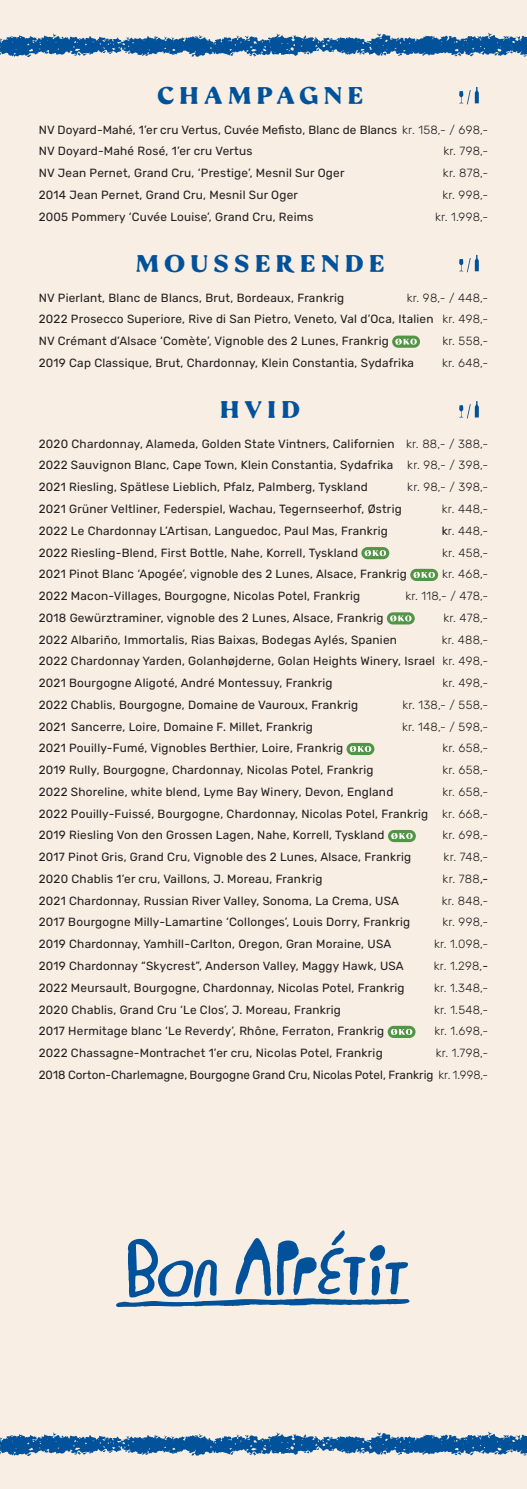
<style>
.page{position:relative;width:527px;height:1489px;background:#fff}
.page>*{position:absolute;margin:0;border:0;box-sizing:border-box;transform-origin:0 0}
.t1{font:700 24.25px "BN Cringe Serif";letter-spacing:.25em;color:#01529a;scale:1.1 1}
.t2{font:11.88px "Rubik";letter-spacing:.02em;color:#231f20}
.t3{font:300 11.88px "Rubik";letter-spacing:.02em;color:#231f20}
.s1{font-weight:300}
.s2{font-weight:400}
</style>
<div class="page">
<div style="left:0;top:0;width:526px;height:1488px;background:#f8eee3"></div>
<svg style="left:459px;top:87px;width:19px;height:17px"></svg>
<svg style="left:459px;top:255px;width:19px;height:17px"></svg>
<div style="left:392px;top:335px;width:27px;height:13px;background:#519545;border-radius:6px"></div>
<svg style="left:395px;top:338px;width:21px;height:7px"></svg>
<svg style="left:459px;top:401px;width:19px;height:17px"></svg>
<div style="left:361px;top:547px;width:28px;height:12px;background:#519545;border-radius:6px"></div>
<svg style="left:364px;top:550px;width:22px;height:6px"></svg>
<div style="left:410px;top:569px;width:27px;height:12px;background:#519545;border-radius:6px"></div>
<svg style="left:413px;top:571px;width:21px;height:7px"></svg>
<svg style="left:386px;top:612px;width:28px;height:12px"></svg>
<svg style="left:389px;top:615px;width:22px;height:6px"></svg>
<div style="left:346px;top:743px;width:28px;height:12px;background:#519545;border-radius:6px"></div>
<svg style="left:349px;top:746px;width:22px;height:6px"></svg>
<div style="left:387px;top:830px;width:28px;height:12px;background:#519545;border-radius:6px"></div>
<svg style="left:391px;top:833px;width:21px;height:6px"></svg>
<svg style="left:387px;top:1025px;width:28px;height:12px"></svg>
<svg style="left:390px;top:1028px;width:22px;height:6px"></svg>
<svg style="left:0;top:1431px;width:526px;height:24px"></svg>
<svg style="left:0;top:33px;width:526px;height:24px"></svg>
<svg style="left:116px;top:1230px;width:294px;height:77px"></svg>
<p class="t1" style="left:157px;top:83px;width:188px">CHAMPAGNE</p>
<p class="t2" style="left:39px;top:123px;width:450px">NV Doyard-Mahé, 1’er cru Vertus, Cuvée Mefisto, Blanc de Blancs <span class="s1">kr. 158,- / 698,-</span></p>
<p class="t2" style="left:39px;top:144px;width:215px">NV Doyard-Mahé Rosé, 1’er cru Vertus</p>
<p class="t3" style="left:443px;top:145px;width:46px">kr. 798,-</p>
<p class="t2" style="left:39px;top:166px;width:307px">NV Jean Pernet, Grand Cru, ‘Prestige’, Mesnil Sur Oger</p>
<p class="t3" style="left:442px;top:166px;width:47px">kr. 878,-</p>
<p class="t2" style="left:39px;top:188px;width:260px">2014 Jean Pernet, Grand Cru, Mesnil Sur Oger</p>
<p class="t3" style="left:442px;top:188px;width:47px">kr. 998,-</p>
<p class="t2" style="left:39px;top:210px;width:276px">2005 Pommery ‘Cuvée Louise’, Grand Cru, Reims</p>
<p class="t3" style="left:434px;top:210px;width:55px">kr. 1.998,-</p>
<p class="t1" style="left:136px;top:251px;width:226px">MOUSSERENDE</p>
<p class="t2" style="left:39px;top:291px;width:307px">NV Pierlant, Blanc de Blancs, Brut, Bordeaux, Frankrig</p>
<p class="t3" style="left:406px;top:291px;width:83px">kr. 98,- / 448,-</p>
<p class="t2" style="left:39px;top:312px;width:450px">2022 Prosecco Superiore, Rive di San Pietro, Veneto, Val d’Oca, Italien <span class="s1">kr. 498,-</span></p>
<p class="t2" style="left:39px;top:334px;width:351px">NV Crémant d’Alsace ‘Comète’, Vignoble des 2 Lunes, Frankrig</p>
<p class="t3" style="left:442px;top:334px;width:47px">kr. 558,-</p>
<p class="t2" style="left:39px;top:356px;width:376px">2019 Cap Classique, Brut, Chardonnay, Klein Constantia, Sydafrika</p>
<p class="t3" style="left:441px;top:356px;width:48px">kr. 648,-</p>
<p class="t1" style="left:220px;top:397px;width:73px">HVID</p>
<p class="t2" style="left:39px;top:437px;width:450px">2020 Chardonnay, Alameda, Golden State Vintners, Californien <span class="s1">kr. 88,- / 388,-</span></p>
<p class="t2" style="left:39px;top:458px;width:450px">2022 Sauvignon Blanc, Cape Town, Klein Constantia, Sydafrika <span class="s1">kr. 98,- / 398,-</span></p>
<p class="t2" style="left:39px;top:480px;width:330px">2021 Riesling, Spätlese Lieblich, Pfalz, Palmberg, Tyskland</p>
<p class="t3" style="left:407px;top:480px;width:82px">kr. 98,- / 398,-</p>
<p class="t2" style="left:39px;top:502px;width:364px">2021 Grüner Veltliner, Federspiel, Wachau, Tegernseerhof, Østrig</p>
<p class="t3" style="left:441px;top:502px;width:48px">kr. 448,-</p>
<p class="t2" style="left:39px;top:524px;width:350px">2022 Le Chardonnay L’Artisan, Languedoc, Paul Mas, Frankrig</p>
<p class="t3" style="left:441px;top:524px;width:48px"><span class="s2">k</span>r. 448,-</p>
<p class="t2" style="left:39px;top:545px;width:320px">2022 Riesling-Blend, First Bottle, Nahe, Korrell, Tyskland</p>
<p class="t3" style="left:442px;top:545px;width:47px">kr. 458,-</p>
<p class="t2" style="left:39px;top:567px;width:369px">2021 Pinot Blanc ‘Apogée’, vignoble des 2 Lunes, Alsace, Frankrig</p>
<p class="t3" style="left:441px;top:567px;width:48px">kr. 468,-</p>
<p class="t2" style="left:39px;top:589px;width:323px">2022 Macon-Villages, Bourgogne, Nicolas Potel, Frankrig</p>
<p class="t3" style="left:405px;top:589px;width:84px">kr. 118,- / 478,-</p>
<p class="t2" style="left:39px;top:611px;width:346px">2018 Gewürztraminer, vignoble des 2 Lunes, Alsace, Frankrig</p>
<p class="t3" style="left:443px;top:611px;width:46px">kr. 478,-</p>
<p class="t2" style="left:39px;top:632px;width:359px">2022 Albariño, Immortalis, Rias Baixas, Bodegas Aylés, Spanien</p>
<p class="t3" style="left:441px;top:632px;width:48px">kr. 488,-</p>
<p class="t2" style="left:39px;top:654px;width:450px">2022 Chardonnay Yarden, Golanhøjderne, Golan Heights Winery, Israel <span class="s1">kr. 498,-</span></p>
<p class="t2" style="left:39px;top:676px;width:295px">2021 Bourgogne Aligoté, André Montessuy, Frankrig</p>
<p class="t3" style="left:442px;top:676px;width:47px">kr. 498,-</p>
<p class="t2" style="left:39px;top:698px;width:320px">2022 Chablis, Bourgogne, Domaine de Vauroux, Frankrig</p>
<p class="t3" style="left:402px;top:698px;width:87px">kr. 138,- / 558,-</p>
<p class="t2" style="left:39px;top:719px;width:275px">2021 Sancerre, Loire, Domaine F. Millet, Frankrig</p>
<p class="t3" style="left:402px;top:719px;width:88px">kr. 148,- / 598,-</p>
<p class="t2" style="left:39px;top:741px;width:306px">2021 Pouilly-Fumé, Vignobles Berthier, Loire, Frankrig</p>
<p class="t3" style="left:442px;top:741px;width:47px">kr. 658,-</p>
<p class="t2" style="left:39px;top:763px;width:336px">2019 Rully, Bourgogne, Chardonnay, Nicolas Potel, Frankrig</p>
<p class="t3" style="left:442px;top:763px;width:47px">kr. 658,-</p>
<p class="t2" style="left:39px;top:785px;width:356px">2022 Shoreline, white blend, Lyme Bay Winery, Devon, England</p>
<p class="t3" style="left:442px;top:785px;width:47px">kr. 658,-</p>
<p class="t2" style="left:39px;top:806px;width:450px">2022 Pouilly-Fuissé, Bourgogne, Chardonnay, Nicolas Potel, Frankrig <span class="s1">kr. 668,-</span></p>
<p class="t2" style="left:39px;top:828px;width:347px">2019 Riesling Von den Grossen Lagen, Nahe, Korrell, Tyskland</p>
<p class="t3" style="left:442px;top:828px;width:47px">kr. 698,-</p>
<p class="t2" style="left:39px;top:850px;width:373px">2017 Pinot Gris, Grand Cru, Vignoble des 2 Lunes, Alsace, Frankrig</p>
<p class="t3" style="left:443px;top:850px;width:46px">kr. 748,-</p>
<p class="t2" style="left:39px;top:872px;width:285px">2020 Chablis 1’er cru, Vaillons, J. Moreau, Frankrig</p>
<p class="t3" style="left:442px;top:872px;width:47px">kr. 788<span class="s2">,-</span></p>
<p class="t2" style="left:39px;top:893px;width:361px">2021 Chardonnay, Russian River Valley, Sonoma, La Crema, USA</p>
<p class="t3" style="left:441px;top:893px;width:48px">kr. 848,-</p>
<p class="t2" style="left:39px;top:915px;width:372px">2017 Bourgogne Milly-Lamartine ‘Collonges’, Louis Dorry, Frankrig</p>
<p class="t3" style="left:442px;top:915px;width:47px">kr. 998,-</p>
<p class="t2" style="left:39px;top:937px;width:354px">2019 Chardonnay, Yamhill-Carlton, Oregon, Gran Moraine, USA</p>
<p class="t3" style="left:433px;top:937px;width:56px">kr. 1.098,-</p>
<p class="t2" style="left:39px;top:959px;width:366px">2019 Chardonnay “Skycrest”, Anderson Valley, Maggy Hawk, USA</p>
<p class="t3" style="left:433px;top:959px;width:56px">kr. 1.298,<span class="s2">-</span></p>
<p class="t2" style="left:39px;top:980px;width:367px">2022 Meursault, Bourgogne, Chardonnay, Nicolas Potel, Frankrig</p>
<p class="t3" style="left:433px;top:980px;width:56px">kr. 1.348,-</p>
<p class="t2" style="left:39px;top:1002px;width:303px">2020 Chablis, Grand Cru ‘Le Clos’, J. Moreau, Frankrig</p>
<p class="t3" style="left:434px;top:1002px;width:55px">kr. 1.548,-</p>
<p class="t2" style="left:39px;top:1024px;width:347px">2017 Hermitage blanc ‘Le Reverdy’, Rhône, Ferraton, Frankrig</p>
<p class="t3" style="left:434px;top:1024px;width:55px">kr. 1.698,-</p>
<p class="t2" style="left:39px;top:1046px;width:345px">2022 Chassagne-Montrachet 1’er cru, Nicolas Potel, Frankrig</p>
<p class="t3" style="left:435px;top:1046px;width:54px">kr. 1.798,-</p>
<p class="t2" style="left:39px;top:1067px;width:450px">2018 Corton-Charlemagne, Bourgogne Grand Cru, Nicolas Potel, Frankrig <span class="s1">kr. 1.998,-</span></p>
</div>
